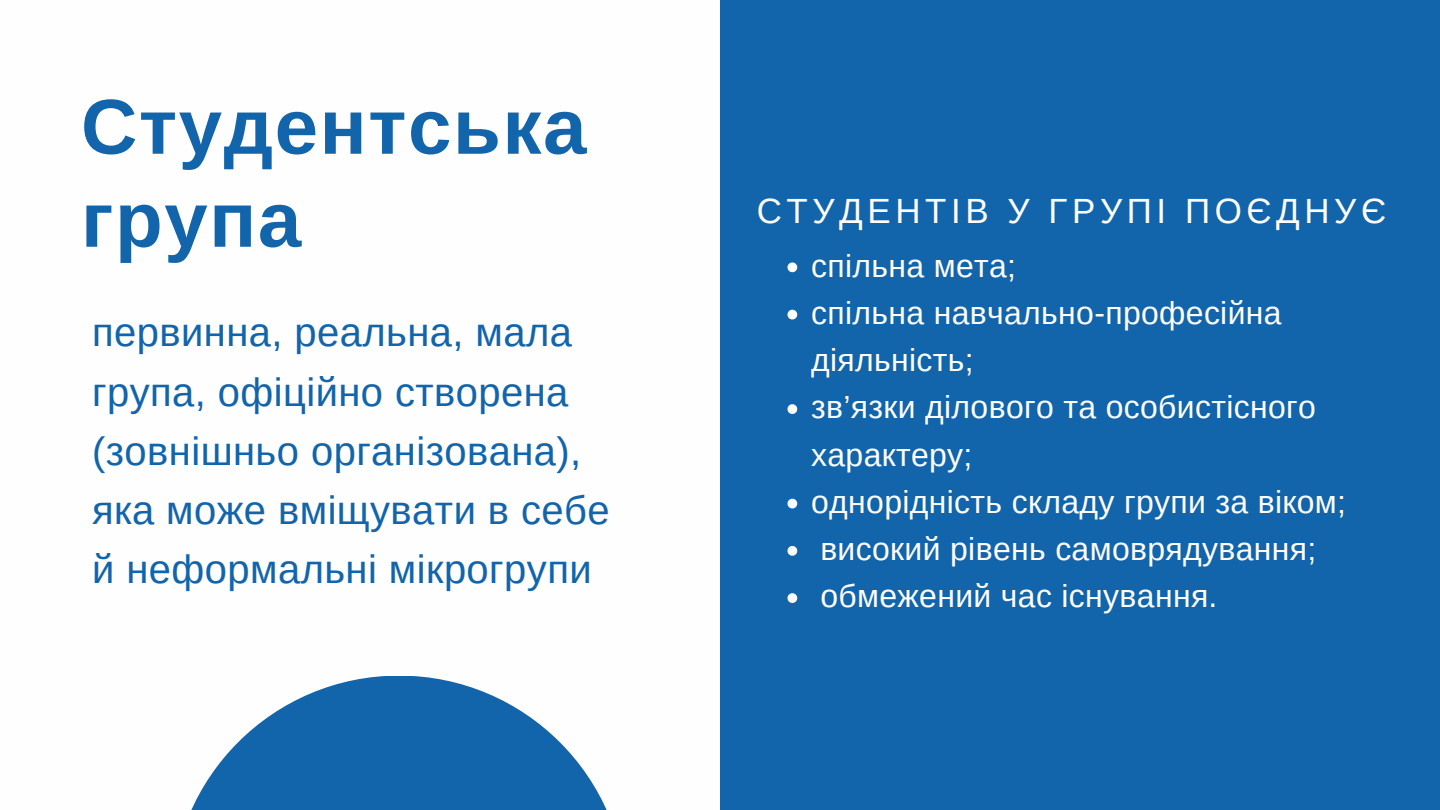
<style>
.page{position:relative;width:1440px;height:810px;background:#fff}
.page>*{position:absolute;margin:0;border:0;box-sizing:border-box;transform-origin:0 0}
.t1{font:700 78px/93px "Arimo";letter-spacing:.02em;color:#1264ab}
.t2{font:40px/59.2px "Arimo";letter-spacing:.01em;color:#1264ab}
.t3{font:35px "Arimo";letter-spacing:.13em;color:#fefefe}
.t4{font:32px/47.2px "Arimo";letter-spacing:.01em;color:#fefefe}
</style>
<div class="page">
<div style="left:720px;top:0;width:720px;height:810px;background:#1264ab"></div>
<svg style="left:191px;top:676px;width:416px;height:134px;fill:#1264ab"></svg>
<svg style="left:787px;top:262px;width:10px;height:10px"></svg>
<svg style="left:787px;top:310px;width:10px;height:9px"></svg>
<svg style="left:787px;top:404px;width:10px;height:10px"></svg>
<svg style="left:787px;top:499px;width:10px;height:9px"></svg>
<svg style="left:787px;top:546px;width:10px;height:10px"></svg>
<svg style="left:787px;top:593px;width:10px;height:10px"></svg>
<h1 class="t1" style="left:81px;top:80px;width:507px">Студентська група</h1>
<p class="t2" style="left:92px;top:303px;width:519px">первинна, реальна, мала група, офіційно створена (зовнішньо організована), яка може вміщувати в себе й неформальні мікрогрупи</p>
<p class="t3" style="left:757px;top:191px;width:631px">СТУДЕНТІВ У ГРУПІ ПОЄДНУЄ</p>
<p class="t4" style="left:811px;top:242px;width:536px">спільна мета;<br>спільна навчально-професійна діяльність;<br>зв’язки ділового та особистісного характеру;<br>однорідність складу групи за віком; високий рівень самоврядування; обмежений час існування.</p>
</div>
